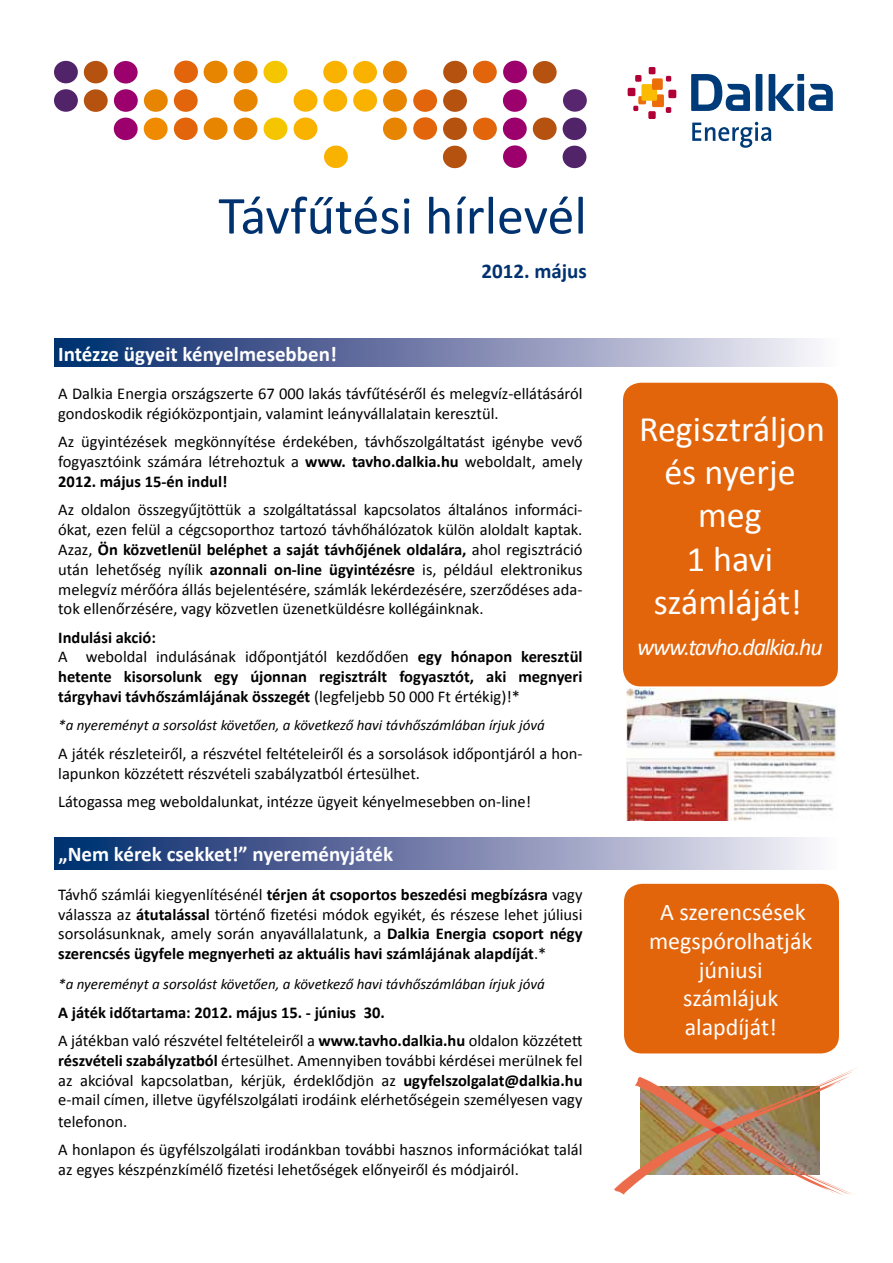
<style>
.page{position:relative;width:893px;height:1263px;background:#fff}
.page>*{position:absolute;margin:0;border:0;box-sizing:border-box;transform-origin:0 0}
.t1{font:54px "Calibri";color:#003270}
.t2{font:36px/43.2px "Calibri";color:#fff;text-align:center}
.t3{font:24px/28.8px "Calibri";color:#fff;text-align:center}
.t4{font:italic 24px "Calibri";letter-spacing:-.05em;color:#fff}
.t5{font:700 21px "Calibri";color:#fff}
.t6{font:700 21px "Calibri";color:#003270}
.t7{font:16.5px/19.8px "Calibri";color:#000;text-align:justify}
.t8{font:700 16.5px/19.8px "Calibri";color:#000}
.t9{font:italic 15px "Calibri";color:#000}
.s1{font-weight:700}
.s2{font-weight:400}
</style>
<div class="page">
<div style="left:638px;top:96px;width:8px;height:8px;background:#eb6e08;border-radius:2px"></div>
<div style="left:649px;top:67px;width:6px;height:7px;background:#b10035;border-radius:2px"></div>
<div style="left:635px;top:75px;width:6px;height:7px;background:#b10035;border-radius:2px"></div>
<div style="left:628px;top:88px;width:7px;height:8px;background:#b10035;border-radius:2px"></div>
<svg style="left:633px;top:106px;width:5px;height:5px"></svg>
<div style="left:648px;top:111px;width:8px;height:8px;background:#b10035;border-radius:2px"></div>
<svg style="left:666px;top:76px;width:5px;height:6px"></svg>
<div style="left:668px;top:90px;width:8px;height:8px;background:#b10035;border-radius:2px"></div>
<svg style="left:666px;top:107px;width:5px;height:6px"></svg>
<div style="left:652px;top:94px;width:12px;height:13px;background:#eb6e08;border-radius:2px"></div>
<div style="left:641px;top:84px;width:16px;height:17px;background:#fabb00;border-radius:2px"></div>
<div style="left:652px;top:78px;width:11px;height:12px;background:#eb6e08;border-radius:2px"></div>
<svg style="left:691px;top:74px;width:59px;height:37px"></svg>
<div style="left:756px;top:74px;width:6px;height:37px;background:#003b79"></div>
<svg style="left:769px;top:74px;width:64px;height:37px"></svg>
<svg style="left:692px;top:122px;width:79px;height:26px"></svg>
<div style="left:54px;top:61px;width:24px;height:22px;background:#512369;border-radius:50%"></div>
<div style="left:54px;top:89px;width:24px;height:23px;background:#512369;border-radius:50%"></div>
<div style="left:84px;top:61px;width:24px;height:22px;background:#b5520f;border-radius:50%"></div>
<div style="left:84px;top:89px;width:24px;height:23px;background:#b5520f;border-radius:50%"></div>
<div style="left:114px;top:61px;width:24px;height:23px;background:#9b006c;border-radius:50%"></div>
<div style="left:114px;top:89px;width:24px;height:23px;background:#9b006c;border-radius:50%"></div>
<div style="left:114px;top:118px;width:24px;height:22px;background:#9b006c;border-radius:50%"></div>
<div style="left:144px;top:89px;width:24px;height:23px;background:#e78500;border-radius:50%"></div>
<div style="left:144px;top:118px;width:24px;height:22px;background:#f08a00;border-radius:50%"></div>
<div style="left:174px;top:61px;width:24px;height:22px;background:#e2650c;border-radius:50%"></div>
<div style="left:174px;top:89px;width:24px;height:23px;background:#e2650c;border-radius:50%"></div>
<div style="left:174px;top:118px;width:24px;height:22px;background:#e2650c;border-radius:50%"></div>
<div style="left:204px;top:61px;width:23px;height:22px;background:#e78500;border-radius:50%"></div>
<div style="left:204px;top:117px;width:24px;height:23px;background:#e78500;border-radius:50%"></div>
<div style="left:234px;top:61px;width:23px;height:22px;background:#e78500;border-radius:50%"></div>
<div style="left:234px;top:89px;width:24px;height:23px;background:#e78500;border-radius:50%"></div>
<div style="left:234px;top:118px;width:23px;height:22px;background:#e78500;border-radius:50%"></div>
<div style="left:263px;top:61px;width:24px;height:22px;background:#f5c500;border-radius:50%"></div>
<div style="left:264px;top:117px;width:23px;height:23px;background:#f5c500;border-radius:50%"></div>
<div style="left:294px;top:89px;width:23px;height:23px;background:#f9b200;border-radius:50%"></div>
<div style="left:294px;top:118px;width:23px;height:22px;background:#f9b200;border-radius:50%"></div>
<div style="left:323px;top:61px;width:24px;height:22px;background:#f9b200;border-radius:50%"></div>
<div style="left:323px;top:89px;width:24px;height:23px;background:#f9b200;border-radius:50%"></div>
<div style="left:324px;top:146px;width:24px;height:22px;background:#f9b200;border-radius:50%"></div>
<div style="left:353px;top:61px;width:24px;height:22px;background:#f9b200;border-radius:50%"></div>
<div style="left:353px;top:89px;width:24px;height:23px;background:#f9b200;border-radius:50%"></div>
<div style="left:383px;top:61px;width:24px;height:22px;background:#e78500;border-radius:50%"></div>
<div style="left:383px;top:89px;width:24px;height:23px;background:#e78500;border-radius:50%"></div>
<div style="left:383px;top:118px;width:24px;height:22px;background:#e78500;border-radius:50%"></div>
<div style="left:413px;top:89px;width:24px;height:23px;background:#e2650c;border-radius:50%"></div>
<div style="left:413px;top:117px;width:24px;height:23px;background:#e2650c;border-radius:50%"></div>
<div style="left:443px;top:61px;width:24px;height:22px;background:#b5520f;border-radius:50%"></div>
<div style="left:443px;top:89px;width:24px;height:23px;background:#b5520f;border-radius:50%"></div>
<div style="left:443px;top:118px;width:24px;height:22px;background:#b5520f;border-radius:50%"></div>
<div style="left:443px;top:146px;width:24px;height:22px;background:#b5520f;border-radius:50%"></div>
<div style="left:473px;top:61px;width:24px;height:22px;background:#e2650c;border-radius:50%"></div>
<div style="left:473px;top:118px;width:24px;height:22px;background:#e2650c;border-radius:50%"></div>
<div style="left:503px;top:61px;width:24px;height:22px;background:#9b006c;border-radius:50%"></div>
<div style="left:503px;top:89px;width:24px;height:23px;background:#9b006c;border-radius:50%"></div>
<div style="left:503px;top:118px;width:24px;height:22px;background:#9b006c;border-radius:50%"></div>
<div style="left:503px;top:145px;width:24px;height:23px;background:#9b006c;border-radius:50%"></div>
<div style="left:533px;top:61px;width:24px;height:23px;background:#b5520f;border-radius:50%"></div>
<div style="left:533px;top:117px;width:24px;height:23px;background:#b5520f;border-radius:50%"></div>
<div style="left:563px;top:89px;width:24px;height:23px;background:#57266f;border-radius:50%"></div>
<div style="left:563px;top:118px;width:23px;height:22px;background:#512369;border-radius:50%"></div>
<div style="left:563px;top:146px;width:23px;height:22px;background:#512369;border-radius:50%"></div>
<div style="left:623px;top:383px;width:215px;height:303px;background:#e2650c;border-radius:18px"></div>
<div style="left:624px;top:884px;width:215px;height:169px;background:#e2650c;border-radius:18px"></div>
<img style="left:627px;top:688px;width:211px;height:132px">
<svg style="left:612px;top:1068px;width:245px;height:127px"></svg>
<svg style="left:54px;top:339px;width:761px;height:28px;background:#7785ad"></svg>
<svg style="left:54px;top:837px;width:760px;height:33px;background:#7785ad"></svg>
<h1 class="t1" style="left:218px;top:181px;width:370px">Távfűtési hírlevél</h1>
<p class="t6" style="left:481px;top:257px;width:107px">2012. május</p>
<p class="t5" style="left:58px;top:340px;width:280px">Intézze ügyeit kényelmesebben!</p>
<p class="t7" style="left:58px;top:384px;width:526px">A Dalkia Energia országszerte 67 000 lakás távfűtéséről és melegvíz-ellátásáról gondoskodik régióközpontjain, valamint leányvállalatain keresztül.</p>
<p class="t7" style="left:58px;top:432px;width:526px">Az ügyintézések megkönnyítése érdekében, távhőszolgáltatást igénybe vevő fogyasztóink számára létrehoztuk a <span class="s1">www. tavho.dalkia.hu</span> weboldalt, amely <span class="s1">2012. május 15-én indul!</span></p>
<p class="t7" style="left:58px;top:500px;width:526px">Az oldalon összegyűjtöttük a szolgáltatással kapcsolatos általános informáci&shy;ókat, ezen felül a cégcsoporthoz tartozó távhőhálózatok külön aloldalt kaptak.<br>Azaz, <span class="s1">Ön közvetlenül beléphet a saját távhőjének oldalára,</span> ahol regisztráció után lehetőség nyílik <span class="s1">azonnali on-line ügyintézésre</span> is, például elektronikus melegvíz mérőóra állás bejelentésére, számlák lekérdezésére, szerződéses ada&shy;tok ellenőrzésére, vagy közvetlen üzenetküldésre kollégáinknak.</p>
<p class="t8" style="left:58px;top:627px;width:526px">Indulási akció:<br><span class="s2">A weboldal indulásának időpontjától kezdődően</span> egy hónapon keresztül hetente kisorsolunk egy újonnan regisztrált fogyasztót, aki megnyeri tárgyhavi távhőszámlájának összegét <span class="s2">(legfeljebb 50 000 Ft értékig)!*</span></p>
<p class="t9" style="left:58px;top:715px;width:488px">*a nyereményt a sorsolást követően, a következő havi távhőszámlában írjuk jóvá</p>
<p class="t7" style="left:58px;top:743px;width:526px">A játék részleteiről, a részvétel feltételeiről és a sorsolások időpontjáról a hon&shy;lapunkon közzétett részvételi szabályzatból értesülhet.</p>
<p class="t7" style="left:58px;top:791px;width:474px">Látogassa meg weboldalunkat, intézze ügyeit kényelmesebben on-line!</p>
<p class="t5" style="left:59px;top:841px;width:336px">„Nem kérek csekket!” nyereményjáték</p>
<p class="t7" style="left:58px;top:884px;width:526px">Távhő számlái kiegyenlítésénél <span class="s1">térjen át csoportos beszedési megbízásra</span> vagy válassza az <span class="s1">átutalással</span> történő fizetési módok egyikét, és részese lehet júliusi sorsolásunknak, amely során anyavállalatunk, a <span class="s1">Dalkia Energia csoport négy szerencsés ügyfele megnyerheti az aktuális havi számlájának alapdíját</span>.*</p>
<p class="t9" style="left:58px;top:974px;width:488px">*a nyereményt a sorsolást követően, a következő havi távhőszámlában írjuk jóvá</p>
<p class="t8" style="left:58px;top:998px;width:526px;line-height:28.3px">A játék időtartama: 2012. május 15. - június 30.<br><span class="s2">A játékban való részvétel feltételeiről a</span> www.tavho.dalkia.hu <span class="s2">oldalon közzétett</span></p>
<p class="t7" style="left:58px;top:1050px;width:526px"><span class="s1">részvételi szabályzatból</span> értesülhet. Amennyiben további kérdései merülnek fel az akcióval kapcsolatban, kérjük, érdeklődjön az <span class="s1">ugyfelszolgalat@dalkia.hu </span>e-mail címen, illetve ügyfélszolgálati irodáink elérhetőségein személyesen vagy</p>
<p class="t7" style="left:58px;top:1107px;width:526px;line-height:28.3px">telefonon.<br>A honlapon és ügyfélszolgálati irodánkban további hasznos információkat talál</p>
<p class="t7" style="left:58px;top:1160px;width:462px">az egyes készpénzkímélő fizetési lehetőségek előnyeiről és módjairól.</p>
<h2 class="t2" style="left:639px;top:407px;width:187px">Regisztráljon és nyerje meg<br>1 havi számláját!</h2>
<h3 class="t4" style="left:637px;top:631px;width:187px">www.tavho.dalkia.hu</h3>
<h3 class="t3" style="left:649px;top:898px;width:165px">A szerencsések megspórolhatják júniusi számlájuk alapdíját!</h3>
</div>
